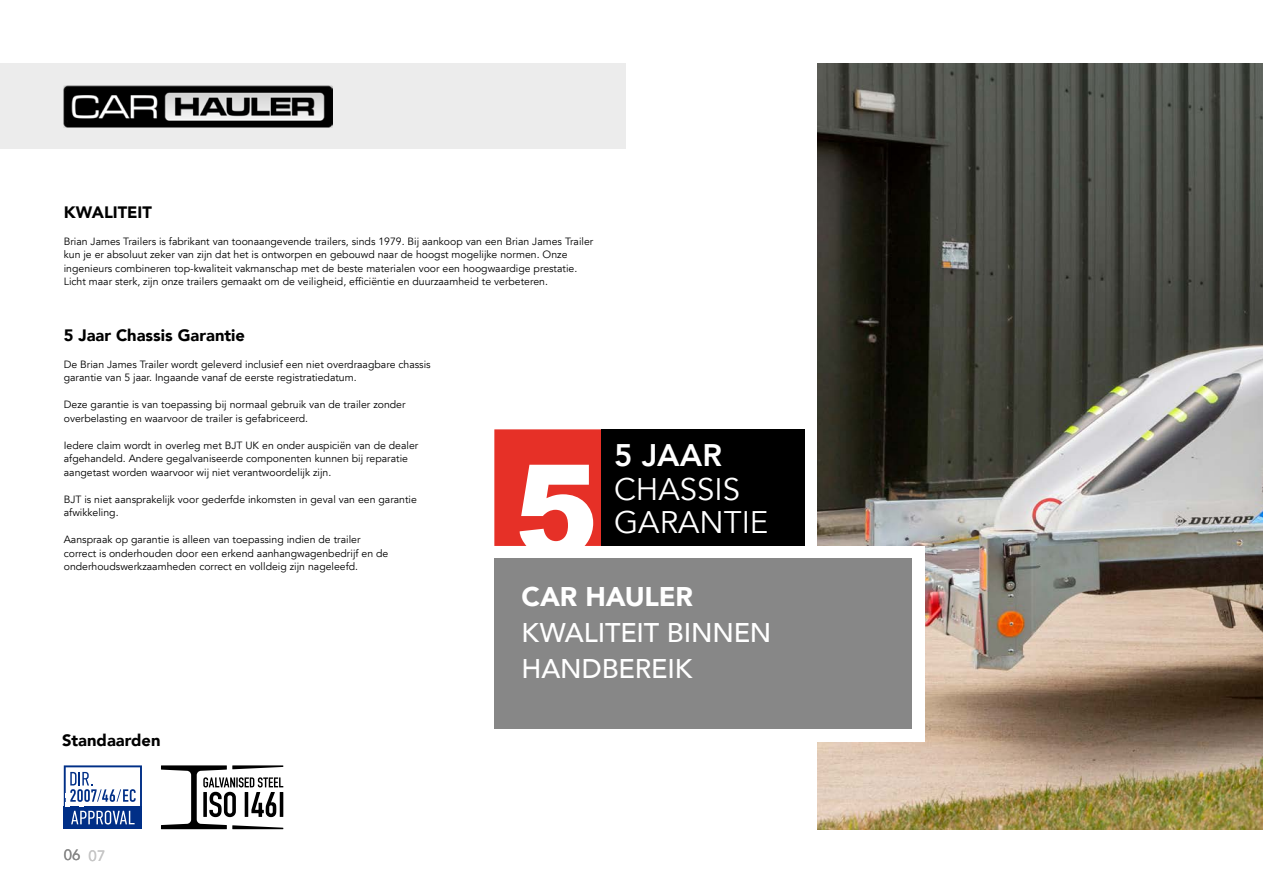
<style>
.page{position:relative;width:1263px;height:893px;background:#fff}
.page>*{position:absolute;margin:0;border:0;box-sizing:border-box;transform-origin:0 0}
.t1{font:31.2px/33.9px "Avenir LT";color:#fff}
.t2{font:800 31.2px "Avenir LT";color:#fff}
.t3{font:500 27px/36px "Avenir LT";letter-spacing:-.005em;color:#fff}
.t4{font:900 27px "Avenir LT";letter-spacing:-.005em;color:#fff}
.t5{font:900 16.5px "Avenir LT";color:#000}
.t6{font:15px "Avenir LT";color:#878787}
.t7{font:10.5px/13.5px "Avenir LT";color:#000}
.s1{color:#c6c6c6}
</style>
<div class="page">
<div style="left:0;top:64px;width:625px;height:85px;background:#ececec"></div>
<img style="left:64px;top:85px;width:269px;height:43px">
<img style="left:817px;top:64px;width:446px;height:765px">
<div style="left:482px;top:546px;width:443px;height:196px;background:#fff"></div>
<div style="left:494px;top:559px;width:418px;height:170px;background:#878787"></div>
<div style="left:64px;top:806px;width:78px;height:23px;background:#002f87"></div>
<svg style="left:64px;top:765px;width:78px;height:59px"></svg>
<svg style="left:161px;top:765px;width:122px;height:64px"></svg>
<svg style="left:494px;top:429px;width:107px;height:117px"></svg>
<div style="left:601px;top:429px;width:204px;height:117px;background:#000"></div>
<h3 class="t5" style="left:64px;top:202px;width:90px">KWALITEIT</h3>
<p class="t7" style="left:64px;top:235px;width:531px">Brian James Trailers is fabrikant van toonaangevende trailers, sinds 1979. Bij aankoop van een Brian James Trailer kun je er absoluut zeker van zijn dat het is ontworpen en gebouwd naar de hoogst mogelijke normen. Onze ingenieurs combineren top-kwaliteit vakmanschap met de beste materialen voor een hoogwaardige prestatie.<br>Licht maar sterk, zijn onze trailers gemaakt om de veiligheid, efficiëntie en duurzaamheid te verbeteren.</p>
<h3 class="t5" style="left:64px;top:325px;width:183px">5 Jaar Chassis Garantie</h3>
<p class="t7" style="left:64px;top:358px;width:368px">De Brian James Trailer wordt geleverd inclusief een niet overdraagbare chassis garantie van 5 jaar. Ingaande vanaf de eerste registratiedatum.</p>
<p class="t7" style="left:64px;top:398px;width:343px">Deze garantie is van toepassing bij normaal gebruik van de trailer zonder overbelasting en waarvoor de trailer is gefabriceerd.</p>
<p class="t7" style="left:64px;top:439px;width:356px">Iedere claim wordt in overleg met BJT UK en onder auspiciën van de dealer afgehandeld. Andere gegalvaniseerde componenten kunnen bij reparatie aangetast worden waarvoor wij niet verantwoordelijk zijn.</p>
<p class="t7" style="left:64px;top:493px;width:355px">BJT is niet aansprakelijk voor gederfde inkomsten in geval van een garantie afwikkeling.</p>
<p class="t7" style="left:64px;top:533px;width:326px">Aanspraak op garantie is alleen van toepassing indien de trailer correct is onderhouden door een erkend aanhangwagenbedrijf en de onderhoudswerkzaamheden correct en volldeig zijn nageleefd.</p>
<h1 class="t2" style="left:614px;top:436px;width:109px">5 JAAR</h1>
<h1 class="t1" style="left:614px;top:473px;width:156px">CHASSIS<br>GARANTIE</h1>
<h3 class="t5" style="left:62px;top:730px;width:100px">Standaarden</h3>
<h3 class="t6" style="left:64px;top:846px;width:43px">06 <span class="s1">07</span></h3>
<h2 class="t4" style="left:521px;top:580px;width:173px">CAR HAULER</h2>
<h2 class="t3" style="left:521px;top:615px;width:252px">KWALITEIT BINNEN<br>HANDBEREIK</h2>
</div>
